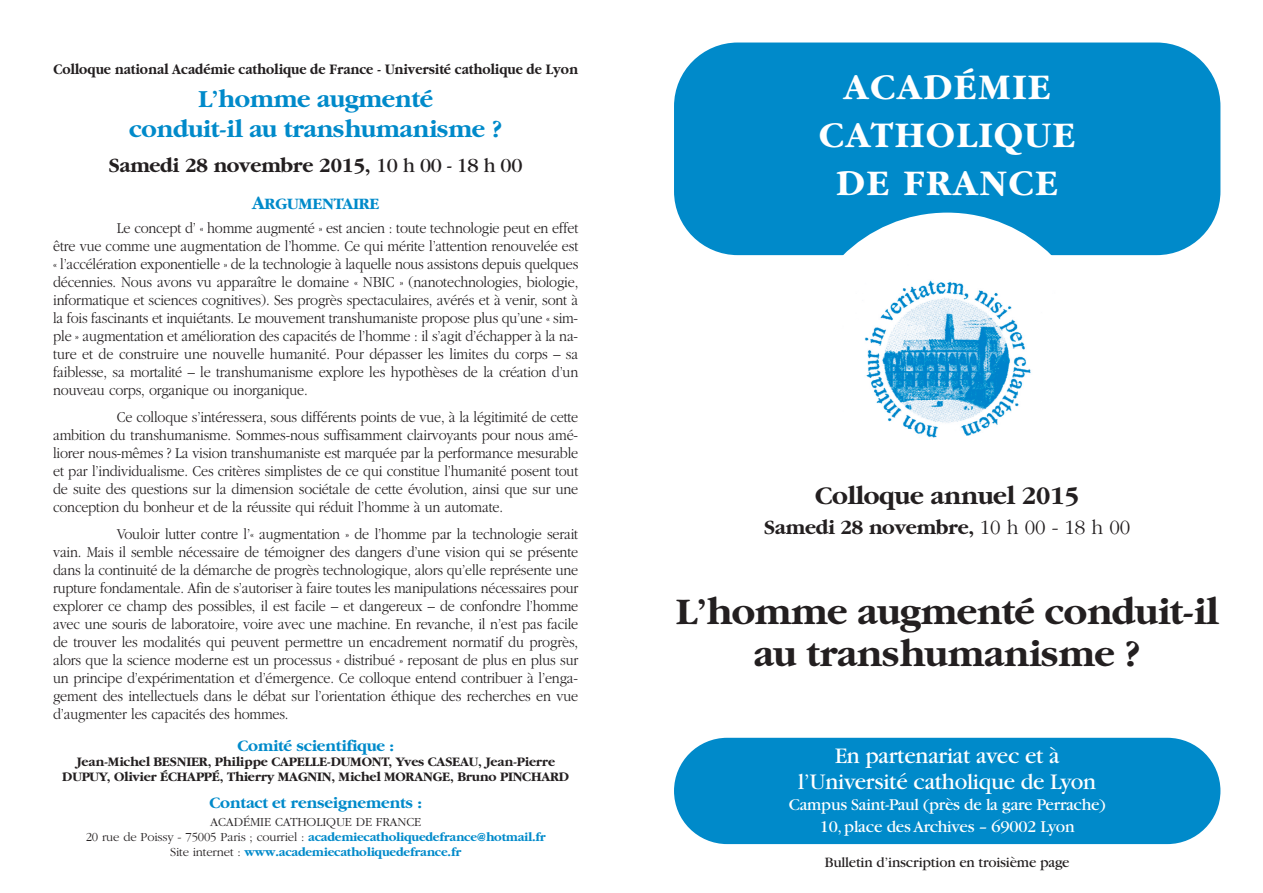
<style>
.page{position:relative;width:1263px;height:893px;background:#fff}
.page>*{position:absolute;margin:0;border:0;box-sizing:border-box;transform-origin:0 0}
.t1{font:700 39px/42px "Garamond";letter-spacing:-.01em;color:#231f20;text-align:center}
.t2{font:700 37.5px/48px "Garamond";letter-spacing:.05em;color:#fff;text-align:center}
.t3{font:700 26.25px "Garamond";letter-spacing:-.01em;color:#231f20}
.t4{font:700 25.5px/30px "Garamond";letter-spacing:-.01em;color:#008aca;text-align:center}
.t5{font:23.25px/25.5px "Garamond";letter-spacing:-.01em;color:#fff;text-align:center}
.t6{font:700 21px "Garamond";letter-spacing:-.01em;color:#231f20}
.t7{font:17.25px/21.8px "Garamond";letter-spacing:-.01em;color:#fff;text-align:center}
.t8{font:700 16.5px "Garamond";letter-spacing:-.015em;color:#008aca}
.t9{font:300 15.75px/18px "Garamond";letter-spacing:-.01em;color:#231f20;text-align:justify;scale:.9 1}
.t10{font:700 15.15px "Garamond";color:#231f20;scale:.9 1}
.t11{font:15px "Garamond";letter-spacing:-.01em;color:#231f20}
.t12{font:700 13.5px/15px "Garamond";letter-spacing:-.015em;color:#231f20;text-align:center}
.t13{font:300 12.75px/15px "Garamond";letter-spacing:-.01em;color:#231f20;text-align:center}
.s1{font-weight:400}
.s2{font-size:19.5px}
.s3{font-weight:700;color:#008aca}
.s4{font-weight:300}
</style>
<div class="page">
<div style="left:674px;top:43px;width:546px;height:212px;background:#008aca;border-radius:64px"></div>
<div style="left:674px;top:738px;width:546px;height:106px;background:#008aca;border-radius:53px"></div>
<div style="left:798px;top:213px;width:298px;height:297px;background:#fff;border-radius:50%"></div>
<img style="left:865px;top:280px;width:166px;height:158px">
<p class="t10" style="left:53px;top:60px;width:584px">Colloque national Académie catholique de France - Université catholique de Lyon</p>
<h3 class="t4" style="left:129px;top:84px;width:375px">L’homme augmenté<br>conduit-il au transhumanisme ?</h3>
<h3 class="t6" style="left:109px;top:152px;width:415px">Samedi 28 novembre 2015, <span class="s1">10 h 00 - 18 h 00</span></h3>
<p class="t8" style="left:252px;top:194px;width:129px"><span class="s2">A</span>RGUMENTAIRE</p>
<p class="t9" style="left:53px;top:219px;width:585px;text-indent:64px">Le concept d’ « homme augmenté » est ancien : toute technologie peut en effet être vue comme une augmentation de l’homme. Ce qui mérite l’attention renouvelée est « l’accélération exponentielle » de la technologie à laquelle nous assistons depuis quelques décennies. Nous avons vu apparaître le domaine « NBIC » (nanotechnologies, biologie, informatique et sciences cognitives). Ses progrès spectaculaires, avérés et à venir, sont à la fois fascinants et inquiétants. Le mouvement transhumaniste propose plus qu’une « sim&shy;ple » augmentation et amélioration des capacités de l’homme : il s’agit d’échapper à la na&shy;ture et de construire une nouvelle humanité. Pour dépasser les limites du corps – sa faiblesse, sa mortalité – le transhumanisme explore les hypothèses de la création d’un nouveau corps, organique ou inorganique.</p>
<p class="t9" style="left:53px;top:408px;width:585px;text-indent:64px">Ce colloque s’intéressera, sous différents points de vue, à la légitimité de cette ambition du transhumanisme. Sommes-nous suffisamment clairvoyants pour nous amé&shy;liorer nous-mêmes ? La vision transhumaniste est marquée par la performance mesurable et par l’individualisme. Ces critères simplistes de ce qui constitue l’humanité posent tout de suite des questions sur la dimension sociétale de cette évolution, ainsi que sur une conception du bonheur et de la réussite qui réduit l’homme à un automate.</p>
<p class="t9" style="left:53px;top:525px;width:585px;text-indent:64px">Vouloir lutter contre l’« augmentation » de l’homme par la technologie serait vain. Mais il semble nécessaire de témoigner des dangers d’une vision qui se présente dans la continuité de la démarche de progrès technologique, alors qu’elle représente une rupture fondamentale. Afin de s’autoriser à faire toutes les manipulations nécessaires pour explorer ce champ des possibles, il est facile – et dangereux – de confondre l’homme avec une souris de laboratoire, voire avec une machine. En revanche, il n’est pas facile de trouver les modalités qui peuvent permettre un encadrement normatif du progrès, alors que la science moderne est un processus « distribué » reposant de plus en plus sur un principe d’expérimentation et d’émergence. Ce colloque entend contribuer à l’enga&shy;gement des intellectuels dans le débat sur l’orientation éthique des recherches en vue d’augmenter les capacités des hommes.</p>
<p class="t8" style="left:237px;top:735px;width:158px">Comité scientifique :</p>
<p class="t12" style="left:62px;top:754px;width:508px">Jean-Michel BESNIER, Philippe CAPELLE-DUMONT, Yves CASEAU, Jean-Pierre<br>DUPUY, Olivier ÉCHAPPÉ, Thierry MAGNIN, Michel MORANGE, Bruno PINCHARD</p>
<p class="t8" style="left:210px;top:792px;width:214px">Contact et renseignements :</p>
<p class="t13" style="left:86px;top:814px;width:462px">ACADÉMIE CATHOLIQUE DE FRANCE<br>20 rue de Poissy - 75005 Paris ; courriel : <span class="s3">academiecatholiquedefrance@hotmail.fr<br></span>Site internet : <span class="s3">www.academiecatholiquedefrance.fr</span></p>
<h2 class="t2" style="left:819px;top:62px;width:257px">ACADÉMIE<br>CATHOLIQUE<br>DE FRANCE</h2>
<h3 class="t3" style="left:815px;top:479px;width:266px">Colloque annuel 2015</h3>
<h3 class="t6" style="left:764px;top:514px;width:367px">Samedi 28 novembre, <span class="s4">10 h 00 - 18 h 00</span></h3>
<h1 class="t1" style="left:676px;top:589px;width:543px">L’homme augmenté conduit-il au transhumanisme ?</h1>
<h3 class="t5" style="left:798px;top:745px;width:299px">En partenariat avec et à l’Université catholique de Lyon</h3>
<p class="t7" style="left:789px;top:796px;width:318px">Campus Saint-Paul (près de la gare Perrache)<br>10,place desArchives – 69002 Lyon</p>
<p class="t11" style="left:825px;top:857px;width:246px">Bulletin d’inscription en troisième page</p>
</div>
